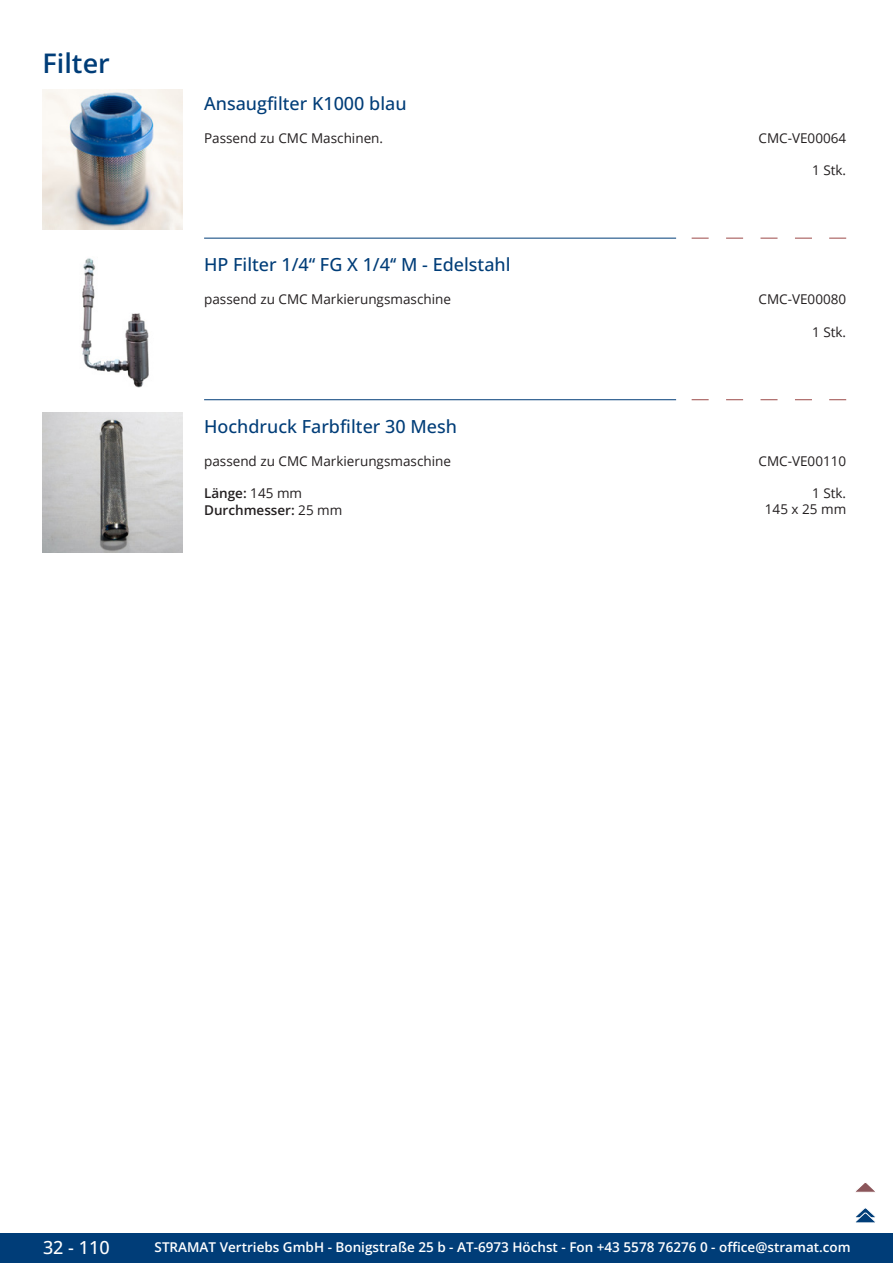
<style>
.page{position:relative;width:893px;height:1263px;background:#fff}
.page>*{position:absolute;margin:0;border:0;box-sizing:border-box;transform-origin:0 0}
.GruppeName{font:600 27px "Open Sans";color:#003d78}
.ArtikelName{font:500 18px "Open Sans";color:#003d78}
.t1{font:500 18px "Open Sans";color:#fff}
.t2{font:600 13.5px "Open Sans";color:#fff}
.Beschreibung{font:13.5px "Open Sans";color:#231f20}
.ArtikelNummer{font:13.5px "Open Sans";color:#231f20}
.Beschreibung-2{font:600 13.5px/16.2px "Open Sans";color:#231f20}
.s1{font-weight:400}
</style>
<div class="page">
<div style="left:0;top:1233px;width:893px;height:30px;background:#003d78"></div>
<img style="left:43px;top:89px;width:140px;height:141px">
<img style="left:81px;top:258px;width:68px;height:130px">
<svg style="left:692px;top:238px;width:17px;height:1px"></svg>
<svg style="left:726px;top:238px;width:17px;height:1px"></svg>
<svg style="left:760px;top:238px;width:17px;height:1px"></svg>
<svg style="left:795px;top:238px;width:17px;height:1px"></svg>
<svg style="left:829px;top:238px;width:17px;height:1px"></svg>
<hr style="left:204px;top:238px;width:472px;height:1px;background:#003d78">
<img style="left:43px;top:412px;width:140px;height:141px">
<svg style="left:692px;top:399px;width:17px;height:1px"></svg>
<svg style="left:726px;top:399px;width:17px;height:1px"></svg>
<svg style="left:760px;top:399px;width:17px;height:1px"></svg>
<svg style="left:795px;top:399px;width:17px;height:1px"></svg>
<svg style="left:829px;top:399px;width:17px;height:1px"></svg>
<hr style="left:204px;top:399px;width:472px;height:1px;background:#003d78">
<svg style="left:856px;top:1183px;width:19px;height:9px"></svg>
<svg style="left:855px;top:1208px;width:21px;height:15px"></svg>
<p class="GruppeName" style="left:43px;top:44px;width:69px">Filter</p>
<p class="ArtikelName" style="left:204px;top:91px;width:204px">Ansaugfilter K1000 blau</p>
<p class="Beschreibung" style="left:204px;top:129px;width:181px">Passend zu CMC Maschinen.</p>
<p class="ArtikelNummer" style="left:758px;top:128px;width:89px">CMC-VE00064</p>
<p class="ArtikelNummer" style="left:812px;top:161px;width:36px">1 Stk.</p>
<p class="ArtikelName" style="left:204px;top:252px;width:308px">HP Filter 1/4‘‘ FG X 1/4‘‘ M - Edelstahl</p>
<p class="Beschreibung" style="left:204px;top:290px;width:248px">passend zu CMC Markierungsmaschine</p>
<p class="ArtikelNummer" style="left:758px;top:290px;width:89px">CMC-VE00080</p>
<p class="ArtikelNummer" style="left:812px;top:322px;width:36px">1 Stk.</p>
<p class="ArtikelName" style="left:204px;top:414px;width:254px">Hochdruck Farbfilter 30 Mesh</p>
<p class="Beschreibung" style="left:204px;top:452px;width:248px">passend zu CMC Markierungsmaschine</p>
<p class="Beschreibung-2" style="left:204px;top:485px;width:140px">Länge: <span class="s1">145 mm<br></span>Durchmesser: <span class="s1">25 mm</span></p>
<p class="ArtikelNummer" style="left:758px;top:452px;width:89px">CMC-VE00110</p>
<p class="ArtikelNummer" style="left:812px;top:484px;width:36px">1 Stk.</p>
<p class="ArtikelNummer" style="left:765px;top:500px;width:83px">145 x 25 mm</p>
<h2 class="t1" style="left:43px;top:1234px;width:68px">32 - 110</h2>
<p class="t2" style="left:155px;top:1238px;width:698px">STRAMAT Vertriebs GmbH - Bonigstraße 25 b - AT-6973 Höchst - Fon +43 5578 76276 0 - office@stramat.com</p>
</div>
